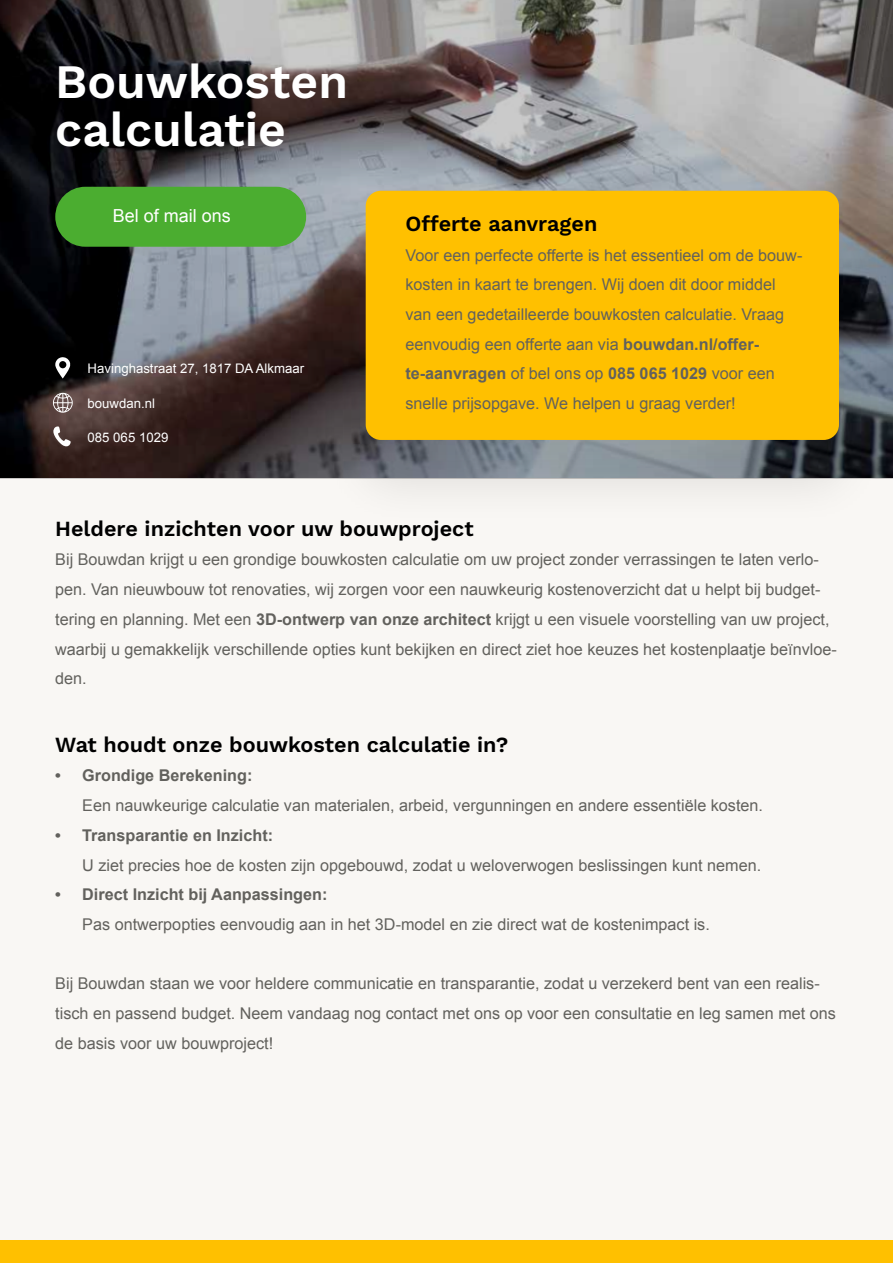
<style>
.page{position:relative;width:893px;height:1263px;background:#fff}
.page>*{position:absolute;margin:0;border:0;box-sizing:border-box;transform-origin:0 0}
.t1{font:600 48px/48px "Work Sans";color:#fff}
.t2{font:600 21.6px "Work Sans";color:#000}
.t3{font:18px "Arial";color:#fff}
.t4{font:16.2px/29.7px "Arial";color:#62615d}
.t5{font:700 16.2px "Arial";color:#62615d}
.t6{font:13.2px "Arial";color:#fff}
.s1{font-weight:700}
</style>
<div class="page">
<div style="left:0;top:478px;width:893px;height:764px;background:#f9f7f4"></div>
<svg style="left:0;top:0;width:893px;height:478px;background:#615d5f"></svg>
<svg style="left:53px;top:426px;width:18px;height:20px"></svg>
<svg style="left:53px;top:393px;width:20px;height:20px"></svg>
<svg style="left:55px;top:357px;width:15px;height:21px"></svg>
<div style="left:320px;top:186px;width:568px;height:343px;background:#000;opacity:.11"></div>
<div style="left:366px;top:191px;width:473px;height:249px;background:#ffc000;border-radius:15px"></div>
<div style="left:0;top:1241px;width:893px;height:22px;background:#ffc000"></div>
<div style="left:55px;top:187px;width:251px;height:60px;background:#4bad30;border-radius:30px"></div>
<h1 class="t1" style="left:55px;top:56px;width:294px">Bouwkosten calculatie</h1>
<p class="t3" style="left:113px;top:204px;width:120px">Bel of mail ons</p>
<p class="t6" style="left:88px;top:360px;width:218px">Havinghastraat 27, 1817 DA Alkmaar</p>
<p class="t6" style="left:88px;top:394px;width:69px">bouwdan.nl</p>
<p class="t6" style="left:88px;top:429px;width:82px">085 065 1029</p>
<h2 class="t2" style="left:405px;top:207px;width:193px">Offerte aanvragen</h2>
<p class="t4" style="left:405px;top:240px;width:398px">Voor een perfecte offerte is het essentieel om de bouw&shy;kosten in kaart te brengen. Wij doen dit door middel van een gedetailleerde bouwkosten calculatie. Vraag eenvoudig een offerte aan via <span class="s1">bouwdan.nl/offer&shy;te-aanvragen</span> of bel ons op <span class="s1">085 065 1029</span> voor een snelle prijsopgave. We helpen u graag verder!</p>
<h2 class="t2" style="left:55px;top:512px;width:420px">Heldere inzichten voor uw bouwproject</h2>
<p class="t4" style="left:55px;top:545px;width:783px">Bij Bouwdan krijgt u een grondige bouwkosten calculatie om uw project zonder verrassingen te laten verlo&shy;pen. Van nieuwbouw tot renovaties, wij zorgen voor een nauwkeurig kostenoverzicht dat u helpt bij budget&shy;tering en planning. Met een <span class="s1">3D-ontwerp van onze architect</span> krijgt u een visuele voorstelling van uw project, waarbij u gemakkelijk verschillende opties kunt bekijken en direct ziet hoe keuzes het kostenplaatje beïnvloe&shy;den.</p>
<h2 class="t2" style="left:55px;top:728px;width:455px">Wat houdt onze bouwkosten calculatie in?</h2>
<p class="t5" style="left:55px;top:765px;width:199px">• Grondige Berekening:</p>
<p class="t4" style="left:82px;top:791px;width:682px">Een nauwkeurige calculatie van materialen, arbeid, vergunningen en andere essentiële kosten.</p>
<p class="t5" style="left:55px;top:824px;width:219px">• Transparantie en Inzicht:</p>
<p class="t4" style="left:82px;top:850px;width:680px">U ziet precies hoe de kosten zijn opgebouwd, zodat u weloverwogen beslissingen kunt nemen.</p>
<p class="t5" style="left:55px;top:884px;width:274px">• Direct Inzicht bij Aanpassingen:</p>
<p class="t4" style="left:82px;top:910px;width:629px">Pas ontwerpopties eenvoudig aan in het 3D-model en zie direct wat de kostenimpact is.</p>
<p class="t4" style="left:55px;top:969px;width:782px">Bij Bouwdan staan we voor heldere communicatie en transparantie, zodat u verzekerd bent van een realis&shy;tisch en passend budget. Neem vandaag nog contact met ons op voor een consultatie en leg samen met ons de basis voor uw bouwproject!</p>
</div>
